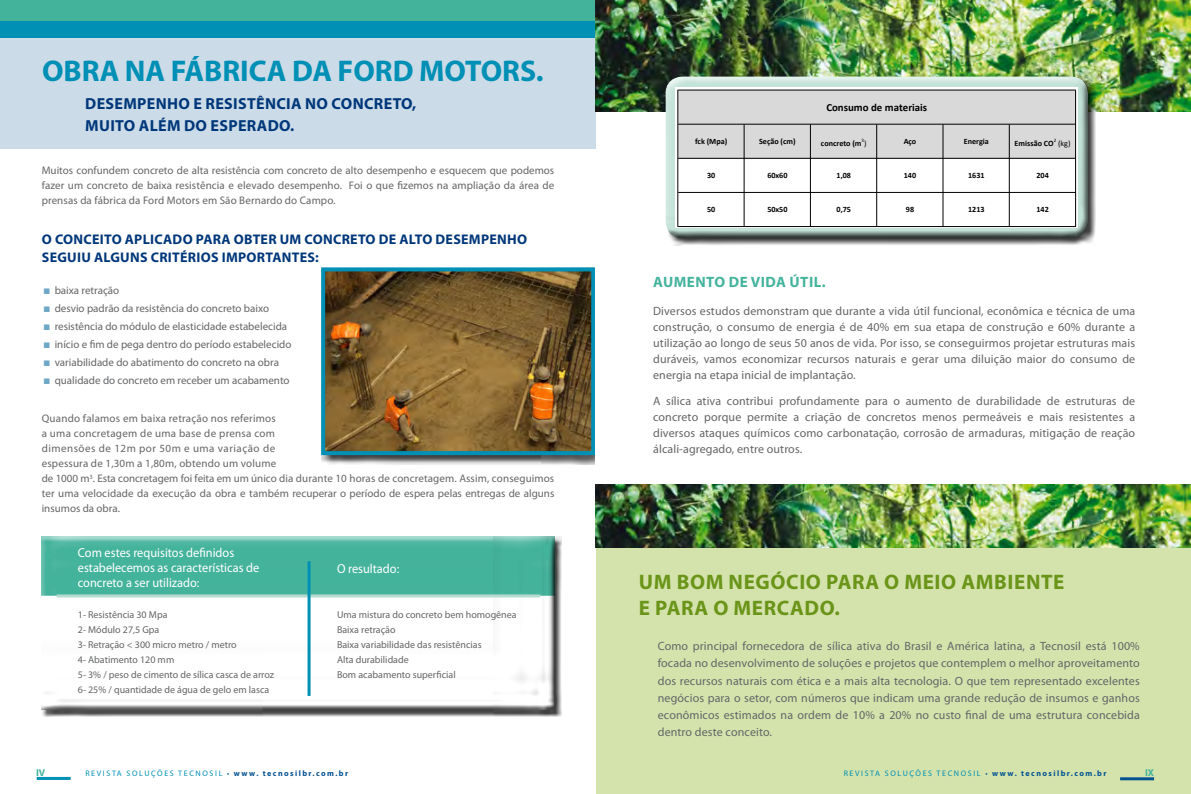
<style>
.page{position:relative;width:1191px;height:794px;background:#fff}
.page>*{position:absolute;margin:0;border:0;box-sizing:border-box;transform-origin:0 0}
.t1{font:700 30px "Myriad Pro";color:#008fb5}
.t2{font:700 21px "Myriad Pro";letter-spacing:.03em;color:#6a9519}
.t3{font:700 16px "Myriad Pro";letter-spacing:.02em;color:#00377a}
.t4{font:700 15px "Myriad Pro";color:#44b39c}
.t5{font:700 14px "Myriad Pro";letter-spacing:.02em;color:#00377a}
.t6{font:13px/15px "Myriad Pro";color:#fff;scale:.95 1}
.t7{font:12px/16px "Myriad Pro";letter-spacing:.01em;color:#646567;text-align:justify}
.t8{font:11px/15px "Myriad Pro";color:#646567;text-align:justify}
.t9{font:700 10.9px "Calibri";color:#000}
.t10{font:10px/15px "Myriad Pro";color:#646567}
.t11{font:700 10px "Myriad Pro";color:#44b39c}
.t12{font:700 8.1px "Calibri";color:#000}
.t13{font:8.1px "Calibri";color:#000}
.t14{font:8px "Myriad Pro";letter-spacing:.2em;color:#008fb5}
.t15{font:5px "Calibri";color:#000}
.s1{color:#6da8c6}
.s2{color:#005192}
.s3{font-weight:700;color:#005192}
.s4{font-weight:400}
</style>
<div class="page">
<div style="left:322px;top:268px;width:283px;height:197px;background:#000;opacity:.75"></div>
<img style="left:326px;top:272px;width:264px;height:178px">
<div style="left:321px;top:267px;width:274px;height:188px;border:4px solid #008fb5"></div>
<div style="left:595px;top:88px;width:596px;height:404px;background:#fff"></div>
<div style="left:0;top:0;width:595px;height:44px;background:#44b39c"></div>
<div style="left:0;top:21px;width:595px;height:44px;background:#008fb5"></div>
<div style="left:0;top:38px;width:595px;height:110px;background:#cbdce8"></div>
<hr style="left:37px;top:777px;width:34px;height:3px;background:#008fb5">
<div style="left:42px;top:537px;width:519px;height:180px;background:#000;opacity:.75"></div>
<div style="left:38px;top:534px;width:522px;height:176px;background:#000;opacity:.75"></div>
<hr style="left:57px;top:594px;width:483px;height:3px;background:#b4dbce">
<hr style="left:307px;top:561px;width:3px;height:135px;background:#008fb5">
<div style="left:596px;top:537px;width:595px;height:257px;background:#d4e3ac"></div>
<img style="left:595px;top:0;width:596px;height:112px">
<img style="left:596px;top:484px;width:595px;height:64px">
<hr style="left:1120px;top:777px;width:34px;height:3px;background:#005192">
<div style="left:666px;top:77px;width:429px;height:168px;background:#000;opacity:.75"></div>
<div style="left:658px;top:75px;width:432px;height:159px;background:#fff;opacity:.75"></div>
<div style="left:662px;top:80px;width:433px;height:159px;background:#000;opacity:.75"></div>
<div style="left:675px;top:87px;width:403px;height:140px;background:#fff"></div>
<div style="left:678px;top:90px;width:397px;height:68px;background:#d9d9d9"></div>
<hr style="left:677px;top:90px;width:1px;height:137px;background:#000">
<hr style="left:876px;top:124px;width:1px;height:103px;background:#000">
<hr style="left:744px;top:124px;width:1px;height:103px;background:#000">
<hr style="left:810px;top:124px;width:1px;height:103px;background:#000">
<hr style="left:1075px;top:90px;width:1px;height:137px;background:#000">
<hr style="left:942px;top:124px;width:1px;height:103px;background:#000">
<hr style="left:1009px;top:124px;width:1px;height:103px;background:#000">
<hr style="left:678px;top:90px;width:398px;height:1px;background:#000">
<hr style="left:678px;top:124px;width:398px;height:1px;background:#000">
<hr style="left:678px;top:158px;width:398px;height:1px;background:#000">
<hr style="left:678px;top:192px;width:398px;height:1px;background:#000">
<hr style="left:678px;top:226px;width:398px;height:1px;background:#000">
<h1 class="t1" style="left:42px;top:52px;width:41px">OBRA</h1>
<h1 class="t1" style="left:125px;top:52px;width:63px">NA FÁBRICA</h1>
<h1 class="t1" style="left:292px;top:52px;width:82px">DA FORD</h1>
<h1 class="t1" style="left:419px;top:52px;width:21px">MOTORS</h1>
<h1 class="t1" style="left:536px;top:52px;width:9px">.</h1>
<h3 class="t3" style="left:85px;top:93px;width:73px">DESEMPENHO</h3>
<h3 class="t3" style="left:193px;top:93px;width:22px">E RESIST</h3>
<h3 class="t3" style="left:256px;top:93px;width:19px">ÊNCIA</h3>
<h3 class="t3" style="left:305px;top:93px;width:38px">NO CONCRETO</h3>
<h3 class="t3" style="left:412px;top:93px;width:6px">,</h3>
<h3 class="t3" style="left:85px;top:115px;width:34px">MUITO</h3>
<h3 class="t3" style="left:139px;top:115px;width:111px">ALÉM DO ESPERADO</h3>
<h3 class="t3" style="left:290px;top:115px;width:6px">.</h3>
<p class="t8" style="left:42px;top:163px;width:514px">Muitos confundem concreto de alta resistência com concreto de alto desempenho e esquecem que podemos fazer um concreto de baixa resistência e elevado desempenho. Foi o que fizemos na ampliação da área de prensas da fábrica da Ford Motors em São Bernardo do Campo.</p>
<p class="t5" style="left:42px;top:230px;width:23px">O CONCEITO</p>
<p class="t5" style="left:125px;top:230px;width:35px">APLICADO</p>
<p class="t5" style="left:196px;top:230px;width:18px">PARA</p>
<p class="t5" style="left:234px;top:230px;width:10px">OBTER</p>
<p class="t5" style="left:280px;top:230px;width:35px">UM CONCRETO</p>
<p class="t5" style="left:379px;top:230px;width:66px">DE ALTO DESE</p>
<p class="t5" style="left:469px;top:230px;width:31px">MPENHO</p>
<p class="t5" style="left:42px;top:248px;width:117px">SEGUIU ALGUNS CRIT</p>
<p class="t5" style="left:180px;top:248px;width:17px">ÉRIOS</p>
<p class="t5" style="left:222px;top:248px;width:35px">IMPORTANTES</p>
<p class="t5" style="left:315px;top:248px;width:5px">:</p>
<p class="t8" style="left:44px;top:283px;width:77px"><span class="s1">■</span> baixa retração</p>
<p class="t8" style="left:44px;top:301px;width:227px"><span class="s1">■</span> desvio padrão da resistência do concreto baixo</p>
<p class="t8" style="left:44px;top:319px;width:245px"><span class="s1">■</span> resistência do módulo de elasticidade estabelecida</p>
<p class="t8" style="left:44px;top:337px;width:249px"><span class="s1">■</span> início e fim de pega dentro do período estabelecido</p>
<p class="t8" style="left:44px;top:355px;width:237px"><span class="s1">■</span> variabilidade do abatimento do concreto na obra</p>
<p class="t8" style="left:44px;top:373px;width:247px"><span class="s1">■</span> qualidade do concreto em receber um acabamento</p>
<p class="t8" style="left:42px;top:411px;width:514px;text-align:left">Quando falamos em baixa retração nos referimos<br>a uma concretagem de uma base de prensa com<br>dimensões de 12m por 50m e uma variação de<br>espessura de 1,30m a 1,80m, obtendo um volume<br>de 1000 m<sup>3</sup>. Esta concretagem foi feita em um único dia durante 10 horas de concretagem. Assim, conseguimos ter uma velocidade da execução da obra e também recuperar o período de espera pelas entregas de alguns insumos da obra.</p>
<p class="t6" style="left:78px;top:545px;width:192px">Com estes requisitos definidos estabelecemos as características de concreto a ser utilizado:</p>
<p class="t6" style="left:337px;top:560px;width:67px">O resultado:</p>
<p class="t10" style="left:78px;top:607px;width:198px">1- Resistência 30 Mpa<br>2- Módulo 27,5 Gpa<br>3- Retração &lt; 300 micro metro / metro<br>4- Abatimento 120 mm<br>5- 3% / peso de cimento de sílica casca de arroz<br>6- 25% / quantidade de água de gelo em lasca</p>
<p class="t10" style="left:337px;top:607px;width:181px">Uma mistura do concreto bem homogênea<br>Baixa retração<br>Baixa variabilidade das resistências<br>Alta durabilidade<br>Bom acabamento superficial</p>
<p class="t11" style="left:36px;top:766px;width:11px">IV</p>
<p class="t14" style="left:85px;top:768px;width:264px">Revista Soluções Tecnosil <span class="s2">•</span> <span class="s3">WWW. TECNOSILBR.COM.BR</span></p>
<p class="t9" style="left:826px;top:100px;width:102px">Consumo de materiais</p>
<p class="t12" style="left:695px;top:136px;width:34px">fck (Mpa)</p>
<p class="t12" style="left:759px;top:136px;width:38px">Seção (cm)</p>
<p class="t12" style="left:821px;top:138px;width:47px">concreto (m <span class="s4">)</span></p>
<p class="t15" style="left:861px;top:137px;width:4px">3</p>
<p class="t12" style="left:903px;top:136px;width:14px">Aço</p>
<p class="t12" style="left:963px;top:136px;width:27px">Energia</p>
<p class="t12" style="left:1014px;top:138px;width:41px">Emissão CO</p>
<p class="t15" style="left:1053px;top:137px;width:4px">2</p>
<p class="t13" style="left:1058px;top:138px;width:14px">(kg)</p>
<p class="t12" style="left:707px;top:170px;width:10px">30</p>
<p class="t12" style="left:767px;top:170px;width:22px">60x60</p>
<p class="t12" style="left:836px;top:170px;width:16px">1,08</p>
<p class="t12" style="left:904px;top:170px;width:14px">140</p>
<p class="t12" style="left:968px;top:170px;width:18px">1631</p>
<p class="t12" style="left:1036px;top:170px;width:14px">204</p>
<p class="t12" style="left:707px;top:204px;width:10px">50</p>
<p class="t12" style="left:767px;top:204px;width:22px">50x50</p>
<p class="t12" style="left:836px;top:204px;width:16px">0,75</p>
<p class="t12" style="left:906px;top:204px;width:10px">98</p>
<p class="t12" style="left:968px;top:204px;width:18px">1213</p>
<p class="t12" style="left:1036px;top:204px;width:14px">142</p>
<p class="t4" style="left:653px;top:272px;width:44px">AUMENTO</p>
<p class="t4" style="left:729px;top:272px;width:32px">DE VIDA</p>
<p class="t4" style="left:789px;top:272px;width:37px">ÚTI L.</p>
<p class="t7" style="left:653px;top:302px;width:483px">Diversos estudos demonstram que durante a vida útil funcional, econômica e técnica de uma construção, o consumo de energia é de 40% em sua etapa de construção e 60% durante a utilização ao longo de seus 50 anos de vida. Por isso, se conseguirmos projetar estruturas mais duráveis, vamos economizar recursos naturais e gerar uma diluição maior do consumo de energia na etapa inicial de implantação.</p>
<p class="t7" style="left:653px;top:392px;width:483px">A sílica ativa contribui profundamente para o aumento de durabilidade de estruturas de concreto porque permite a criação de concretos menos permeáveis e mais resistentes a diversos ataques químicos como carbonatação, corrosão de armaduras, mitigação de reação álcali-agregado, entre outros.</p>
<h2 class="t2" style="left:639px;top:568px;width:160px">UM BOM NEGÓCIO</h2>
<h2 class="t2" style="left:826px;top:568px;width:27px">PARA</h2>
<h2 class="t2" style="left:884px;top:568px;width:51px">O MEIO</h2>
<h2 class="t2" style="left:961px;top:568px;width:46px">AMBIENTE</h2>
<h2 class="t2" style="left:639px;top:594px;width:43px">E PARA</h2>
<h2 class="t2" style="left:713px;top:594px;width:53px">O MERCADO</h2>
<h2 class="t2" style="left:834px;top:594px;width:7px">.</h2>
<p class="t7" style="left:658px;top:638px;width:483px;line-height:17px">Como principal fornecedora de sílica ativa do Brasil e América latina, a Tecnosil está 100% focada no desenvolvimento de soluções e projetos que contemplem o melhor aproveitamento dos recursos naturais com ética e a mais alta tecnologia. O que tem representado excelentes negócios para o setor, com números que indicam uma grande redução de insumos e ganhos econômicos estimados na ordem de 10% a 20% no custo final de uma estrutura concebida dentro deste conceito.</p>
<p class="t14" style="left:843px;top:768px;width:264px">Revista Soluções Tecnosil <span class="s2">•</span> <span class="s3">WWW. TECNOSILBR.COM.BR</span></p>
<p class="t11" style="left:1145px;top:766px;width:10px">IX</p>
</div>
